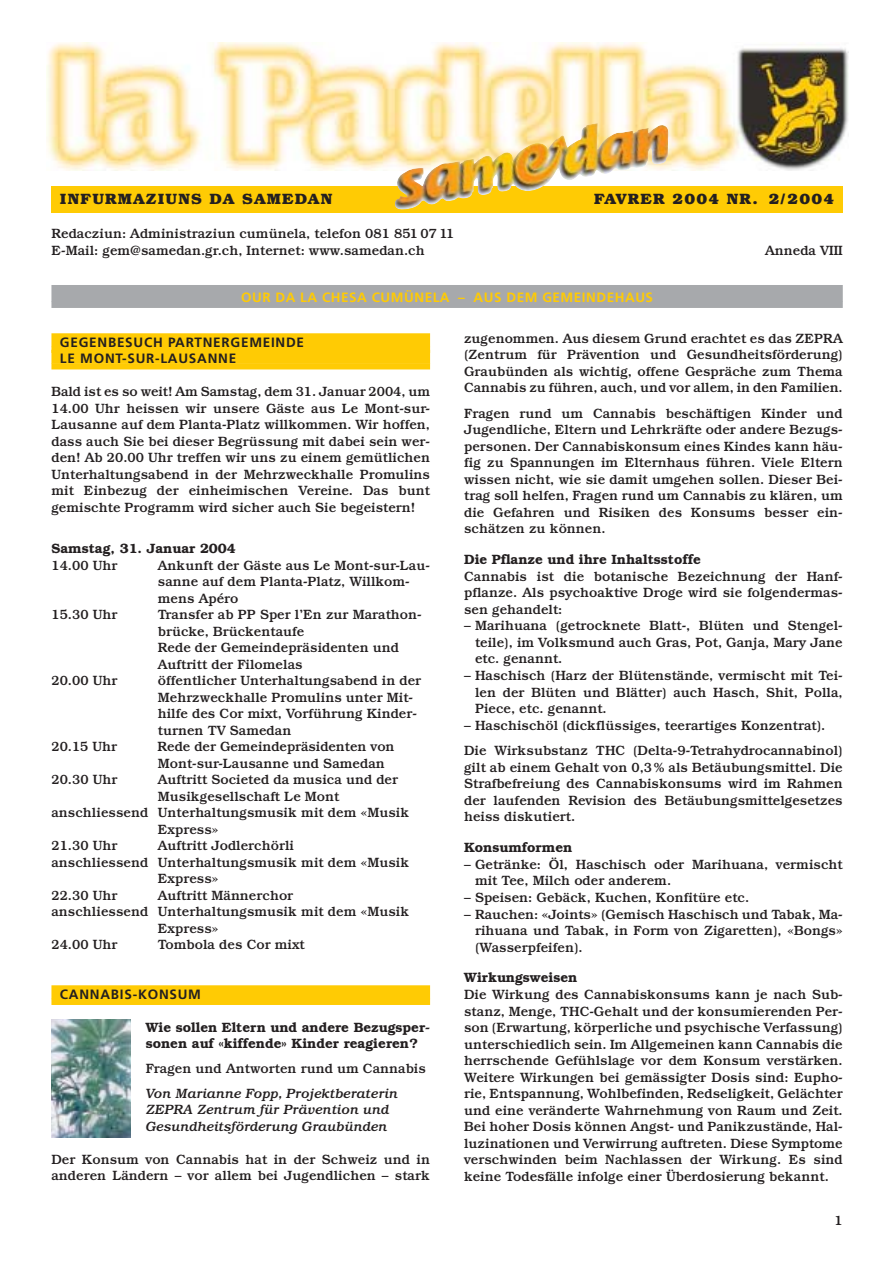
<style>
.page{position:relative;width:893px;height:1262px;background:#fff}
.page>*{position:absolute;margin:0;border:0;box-sizing:border-box;transform-origin:0 0}
.t1{font:700 15px "Bookman";letter-spacing:.07em;color:#231f20}
.t2{font:500 13.5px/16.5px "Bookman";color:#231f20;text-align:justify}
.t3{font:600 13.5px/16.5px "Bookman";color:#231f20}
.t4{font:italic 500 13.5px/16.5px "Bookman";color:#231f20}
.t5{font:700 13.5px/16.5px "Frutiger";letter-spacing:.055em;color:#231f20}
.t6{font:700 13.5px "Frutiger";letter-spacing:.04em;color:#ffcb04}
</style>
<div class="page">
<div style="left:51px;top:333px;width:379px;height:14px;background:#ffcb04"></div>
<div style="left:51px;top:347px;width:379px;height:6px;background:#ffcb04"></div>
<div style="left:51px;top:350px;width:379px;height:13px;background:#ffcb04"></div>
<div style="left:51px;top:363px;width:379px;height:6px;background:#ffcb04"></div>
<div style="left:51px;top:985px;width:379px;height:14px;background:#ffcb04"></div>
<div style="left:51px;top:998px;width:379px;height:7px;background:#ffcb04"></div>
<div style="left:51px;top:285px;width:791px;height:17px;background:#a7a9ac"></div>
<div style="left:51px;top:301px;width:791px;height:7px;background:#a7a9ac"></div>
<img style="left:46px;top:43px;width:802px;height:128px">
<div style="left:51px;top:186px;width:791px;height:27px;background:#ffcb04"></div>
<img style="left:485px;top:123px;width:183px;height:72px">
<img style="left:51px;top:1019px;width:80px;height:118px">
<p class="t1" style="left:60px;top:194px;width:274px">INFURMAZIUNS DA SAMEDAN</p>
<p class="t1" style="left:594px;top:194px;width:241px">FAVRER 2004 NR. 2/2004</p>
<p class="t2" style="left:51px;top:227px;width:404px">Redacziun: Administraziun cumünela, telefon 081 851 07 11<br>E-Mail: gem@samedan.gr.ch, Internet: www.samedan.ch</p>
<p class="t2" style="left:765px;top:243px;width:79px">Anneda VIII</p>
<p class="t6" style="left:241px;top:292px;width:413px">OUR DA LA CHESA CUMÜNELA – AUS DEM GEMEINDEHAUS</p>
<p class="t5" style="left:60px;top:335px;width:246px">GEGENBESUCH PARTNERGEMEINDE<br>LE MONT-SUR-LAUSANNE</p>
<p class="t2" style="left:51px;top:385px;width:380px">Bald ist es so weit! Am Samstag, dem 31. Januar 2004, um 14.00 Uhr heissen wir unsere Gäste aus Le Mont-sur-Lausanne auf dem Planta-Platz willkommen. Wir hoffen, dass auch Sie bei dieser Begrüssung mit dabei sein wer&shy;den! Ab 20.00 Uhr treffen wir uns zu einem gemütlichen Unterhaltungsabend in der Mehrzweckhalle Promulins mit Einbezug der einheimischen Vereine. Das bunt gemischte Programm wird sicher auch Sie begeistern!</p>
<p class="t3" style="left:51px;top:541px;width:186px">Samstag, 31. Januar 2004</p>
<p class="t2" style="left:51px;top:558px;width:68px">14.00 Uhr</p>
<p class="t2" style="left:158px;top:558px;width:273px;text-align:left">Ankunft der Gäste aus Le Mont-sur-Lau&shy;sanne auf dem Planta-Platz, Willkom&shy;mens Apéro</p>
<p class="t2" style="left:51px;top:608px;width:68px">15.30 Uhr</p>
<p class="t2" style="left:158px;top:608px;width:265px;text-align:left">Transfer ab PP Sper l’En zur Marathon&shy;brücke, Brückentaufe<br>Rede der Gemeindepräsidenten und<br>Auftritt der Filomelas</p>
<p class="t2" style="left:51px;top:674px;width:68px">20.00 Uhr</p>
<p class="t2" style="left:158px;top:674px;width:265px;text-align:left">öffentlicher Unterhaltungsabend in der Mehrzweckhalle Promulins unter Mit&shy;hilfe des Cor mixt, Vorführung Kinder&shy;turnen TV Samedan</p>
<p class="t2" style="left:51px;top:740px;width:67px">20.15 Uhr</p>
<p class="t2" style="left:157px;top:740px;width:238px">Rede der Gemeindepräsidenten von<br>Mont-sur-Lausanne und Samedan</p>
<p class="t2" style="left:51px;top:773px;width:68px">20.30 Uhr</p>
<p class="t2" style="left:158px;top:773px;width:242px">Auftritt Societed da musica und der</p>
<p class="t2" style="left:158px;top:789px;width:183px">Musikgesellschaft Le Mont</p>
<p class="t2" style="left:51px;top:806px;width:359px">anschliessend Unterhaltungsmusik mit dem «Musik</p>
<p class="t2" style="left:158px;top:822px;width:62px">Express»</p>
<p class="t2" style="left:51px;top:839px;width:68px">21.30 Uhr</p>
<p class="t2" style="left:158px;top:839px;width:138px">Auftritt Jodlerchörli</p>
<p class="t2" style="left:51px;top:855px;width:359px">anschliessend Unterhaltungsmusik mit dem «Musik</p>
<p class="t2" style="left:158px;top:871px;width:62px">Express»</p>
<p class="t2" style="left:51px;top:888px;width:68px">22.30 Uhr</p>
<p class="t2" style="left:158px;top:888px;width:137px">Auftritt Männerchor</p>
<p class="t2" style="left:51px;top:904px;width:359px">anschliessend Unterhaltungsmusik mit dem «Musik</p>
<p class="t2" style="left:158px;top:921px;width:62px">Express»</p>
<p class="t2" style="left:51px;top:937px;width:68px">24.00 Uhr</p>
<p class="t2" style="left:158px;top:937px;width:148px">Tombola des Cor mixt</p>
<p class="t5" style="left:60px;top:987px;width:142px">CANNABIS-KONSUM</p>
<p class="t3" style="left:146px;top:1020px;width:286px">Wie sollen Eltern und andere Bezugsper&shy;sonen auf «kiffende» Kinder reagieren?</p>
<p class="t2" style="left:146px;top:1061px;width:282px">Fragen und Antworten rund um Cannabis</p>
<p class="t4" style="left:146px;top:1086px;width:253px">Von Marianne Fopp, Projektberaterin<br>ZEPRA Zentrum für Prävention und<br>Gesundheitsförderung Graubünden</p>
<p class="t2" style="left:51px;top:1152px;width:380px">Der Konsum von Cannabis hat in der Schweiz und in anderen Ländern – vor allem bei Jugendlichen – stark</p>
<p class="t2" style="left:464px;top:331px;width:380px">zugenommen. Aus diesem Grund erachtet es das ZEPRA (Zentrum für Prävention und Gesundheitsförderung)<br>Graubünden als wichtig, offene Gespräche zum Thema Cannabis zu führen, auch, und vor allem, in den Familien.</p>
<p class="t2" style="left:464px;top:406px;width:380px">Fragen rund um Cannabis beschäftigen Kinder und Jugendliche, Eltern und Lehrkräfte oder andere Bezugs&shy;personen. Der Cannabiskonsum eines Kindes kann häu&shy;fig zu Spannungen im Elternhaus führen. Viele Eltern wissen nicht, wie sie damit umgehen sollen. Dieser Bei&shy;trag soll helfen, Fragen rund um Cannabis zu klären, um die Gefahren und Risiken des Konsums besser ein&shy;schätzen zu können.</p>
<p class="t3" style="left:464px;top:552px;width:238px">Die Pflanze und ihre Inhaltsstoffe</p>
<p class="t2" style="left:464px;top:569px;width:380px">Cannabis ist die botanische Bezeichnung der Hanf&shy;pflanze. Als psychoaktive Droge wird sie folgendermas&shy;sen gehandelt:</p>
<p class="t2" style="left:475px;top:619px;width:369px;text-indent:-11px">– Marihuana (getrocknete Blatt-, Blüten und Stengel&shy;teile), im Volksmund auch Gras, Pot, Ganja, Mary Jane etc. genannt.</p>
<p class="t2" style="left:475px;top:668px;width:369px;text-indent:-11px">– Haschisch (Harz der Blütenstände, vermischt mit Tei&shy;len der Blüten und Blätter) auch Hasch, Shit, Polla, Piece, etc. genannt.</p>
<p class="t2" style="left:464px;top:714px;width:380px;line-height:25.3px">– Haschischöl (dickflüssiges, teerartiges Konzentrat).<br>Die Wirksubstanz THC (Delta-9-Tetrahydrocannabinol)</p>
<p class="t2" style="left:464px;top:760px;width:380px">gilt ab einem Gehalt von 0,3% als Betäubungsmittel. Die Strafbefreiung des Cannabiskonsums wird im Rahmen der laufenden Revision des Betäubungsmittelgesetzes heiss diskutiert.</p>
<p class="t3" style="left:464px;top:840px;width:110px">Konsumformen</p>
<p class="t2" style="left:475px;top:857px;width:369px;text-indent:-11px">– Getränke: Öl, Haschisch oder Marihuana, vermischt mit Tee, Milch oder anderem.</p>
<p class="t2" style="left:464px;top:890px;width:286px">– Speisen: Gebäck, Kuchen, Konfitüre etc.</p>
<p class="t2" style="left:475px;top:907px;width:369px;text-indent:-11px">– Rauchen: «Joints» (Gemisch Haschisch und Tabak, Ma&shy;rihuana und Tabak, in Form von Zigaretten), «Bongs» (Wasserpfeifen).</p>
<p class="t3" style="left:464px;top:970px;width:115px">Wirkungsweisen</p>
<p class="t2" style="left:464px;top:987px;width:380px">Die Wirkung des Cannabiskonsums kann je nach Sub&shy;stanz, Menge, THC-Gehalt und der konsumierenden Per&shy;son (Erwartung, körperliche und psychische Verfassung) unterschiedlich sein. Im Allgemeinen kann Cannabis die herrschende Gefühlslage vor dem Konsum verstärken.<br>Weitere Wirkungen bei gemässigter Dosis sind: Eupho&shy;rie, Entspannung, Wohlbefinden, Redseligkeit, Gelächter und eine veränderte Wahrnehmung von Raum und Zeit.<br>Bei hoher Dosis können Angst- und Panikzustände, Hal&shy;luzinationen und Verwirrung auftreten. Diese Symptome verschwinden beim Nachlassen der Wirkung. Es sind keine Todesfälle infolge einer Überdosierung bekannt.</p>
<p class="t2" style="left:834px;top:1213px;width:10px">1</p>
</div>
